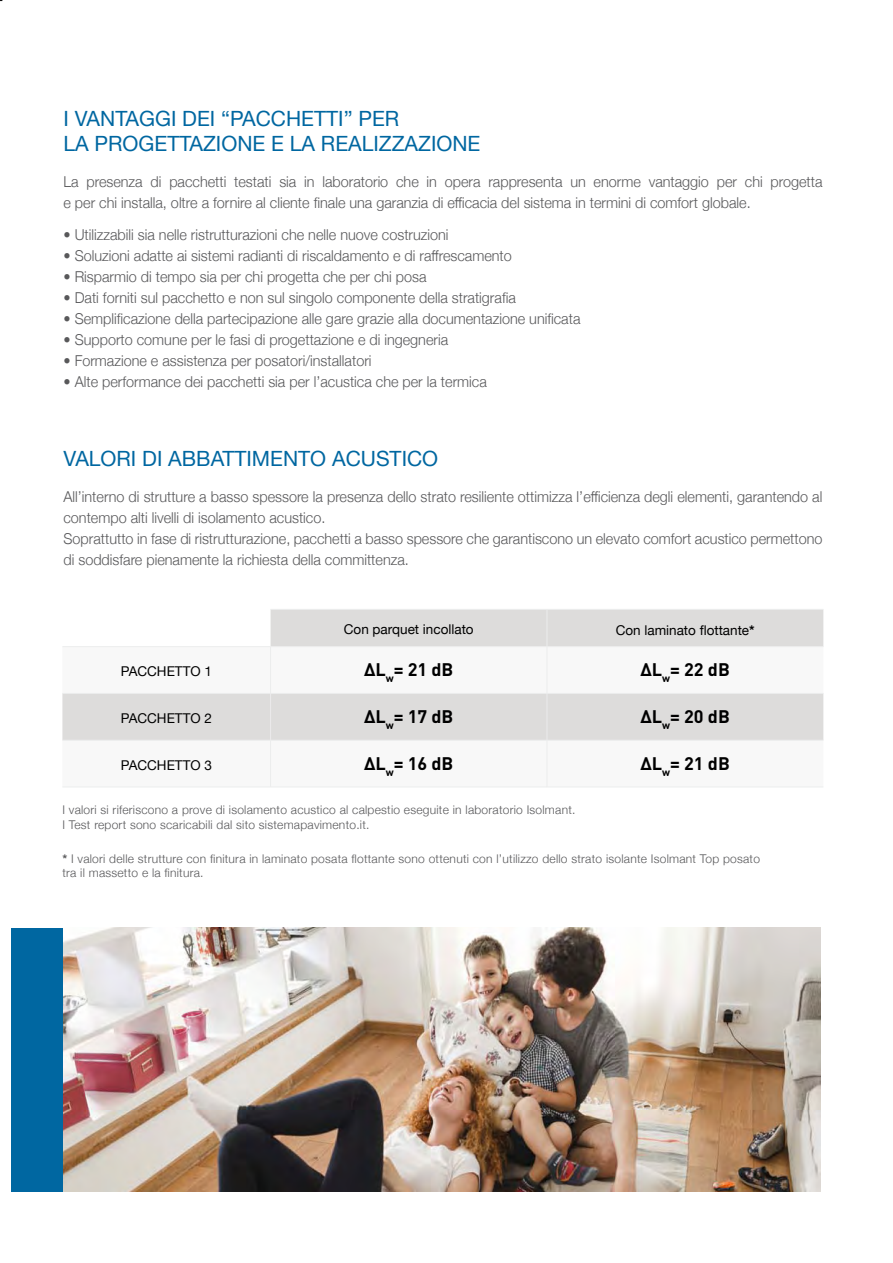
<style>
.page{position:relative;width:893px;height:1263px;background:#fff}
.page>*{position:absolute;margin:0;border:0;box-sizing:border-box;transform-origin:0 0}
.t1{font:21px/25.5px "Helvetica Neue";color:#0067a1}
.t2{font:700 18px "DIN";color:#000}
.t3{font:300 15px/21px "Helvetica Neue";color:#58585a;scale:.96 1}
.t4{font:13.5px "Helvetica Neue";color:#000}
.t5{font:300 12px/14.4px "Helvetica Neue";letter-spacing:.02em;color:#58585a}
.s1{font-weight:700}
</style>
<div class="page">
<img style="left:62px;top:928px;width:759px;height:263px">
<div style="left:11px;top:928px;width:51px;height:263px;background:#0067a1"></div>
<div style="left:271px;top:610px;width:552px;height:36px;background:#dddcdb"></div>
<svg style="left:63px;top:647px;width:760px;height:140px"></svg>
<div style="left:62px;top:694px;width:761px;height:46px;background:#dddcdb"></div>
<hr style="left:270px;top:694px;width:1px;height:46px;background:#ebebec">
<hr style="left:547px;top:694px;width:1px;height:46px;background:#ebebec">
<hr style="left:271px;top:609px;width:276px;height:1px;background:#eceded">
<hr style="left:547px;top:609px;width:276px;height:1px;background:#eceded">
<hr style="left:547px;top:609px;width:1px;height:37px;background:#eceded">
<hr style="left:62px;top:693px;width:209px;height:1px;background:#eceded">
<hr style="left:271px;top:693px;width:276px;height:1px;background:#eceded">
<hr style="left:547px;top:693px;width:276px;height:1px;background:#eceded">
<hr style="left:62px;top:646px;width:209px;height:1px;background:#eceded">
<hr style="left:270px;top:647px;width:1px;height:46px;background:#eceded">
<hr style="left:271px;top:646px;width:276px;height:1px;background:#eceded">
<hr style="left:547px;top:647px;width:1px;height:46px;background:#eceded">
<hr style="left:547px;top:646px;width:276px;height:1px;background:#eceded">
<hr style="left:62px;top:740px;width:209px;height:1px;background:#eceded">
<hr style="left:62px;top:787px;width:209px;height:1px;background:#eceded">
<hr style="left:270px;top:740px;width:1px;height:47px;background:#eceded">
<hr style="left:271px;top:740px;width:276px;height:1px;background:#eceded">
<hr style="left:271px;top:787px;width:276px;height:1px;background:#eceded">
<hr style="left:547px;top:740px;width:1px;height:47px;background:#eceded">
<hr style="left:547px;top:740px;width:276px;height:1px;background:#eceded">
<hr style="left:547px;top:787px;width:276px;height:1px;background:#eceded">
<h1 class="t1" style="left:63px;top:107px;width:418px">I VANTAGGI DEI “PACCHETTI” PER<br>LA PROGETTAZIONE E LA REALIZZAZIONE</h1>
<p class="t3" style="left:63px;top:170px;width:792px">La presenza di pacchetti testati sia in laboratorio che in opera rappresenta un enorme vantaggio per chi progetta e per chi installa, oltre a fornire al cliente finale una garanzia di efficacia del sistema in termini di comfort globale.</p>
<p class="t3" style="left:63px;top:223px;width:403px">• Utilizzabili sia nelle ristrutturazioni che nelle nuove costruzioni</p>
<p class="t3" style="left:63px;top:244px;width:469px">• Soluzioni adatte ai sistemi radianti di riscaldamento e di raffrescamento</p>
<p class="t3" style="left:63px;top:265px;width:380px">• Risparmio di tempo sia per chi progetta che per chi posa</p>
<p class="t3" style="left:63px;top:286px;width:473px">• Dati forniti sul pacchetto e non sul singolo componente della stratigrafia</p>
<p class="t3" style="left:63px;top:307px;width:540px">• Semplificazione della partecipazione alle gare grazie alla documentazione unificata</p>
<p class="t3" style="left:63px;top:328px;width:402px">• Supporto comune per le fasi di progettazione e di ingegneria</p>
<p class="t3" style="left:63px;top:349px;width:322px">• Formazione e assistenza per posatori/installatori</p>
<p class="t3" style="left:63px;top:370px;width:442px">• Alte performance dei pacchetti sia per l’acustica che per la termica</p>
<h1 class="t1" style="left:63px;top:447px;width:376px">VALORI DI ABBATTIMENTO ACUSTICO</h1>
<p class="t3" style="left:63px;top:485px;width:792px">All’interno di strutture a basso spessore la presenza dello strato resiliente ottimizza l’efficienza degli elementi, garantendo al contempo alti livelli di isolamento acustico.<br>Soprattutto in fase di ristrutturazione, pacchetti a basso spessore che garantiscono un elevato comfort acustico permettono di soddisfare pienamente la richiesta della committenza.</p>
<p class="t4" style="left:344px;top:620px;width:131px">Con parquet incollato</p>
<p class="t4" style="left:616px;top:620px;width:141px">Con laminato flottante<span class="s1">*</span></p>
<p class="t4" style="left:121px;top:662px;width:93px">PACCHETTO 1</p>
<p class="t2" style="left:364px;top:658px;width:91px">ΔL<sub>w</sub>= 21 dB</p>
<p class="t2" style="left:640px;top:658px;width:91px">ΔL<sub>w</sub>= 22 dB</p>
<p class="t4" style="left:121px;top:709px;width:93px">PACCHETTO 2</p>
<p class="t2" style="left:364px;top:705px;width:91px">ΔL<sub>w</sub>= 17 dB</p>
<p class="t2" style="left:640px;top:705px;width:91px">ΔL<sub>w</sub>= 20 dB</p>
<p class="t4" style="left:121px;top:755px;width:93px">PACCHETTO 3</p>
<p class="t2" style="left:364px;top:752px;width:91px">ΔL<sub>w</sub>= 16 dB</p>
<p class="t2" style="left:640px;top:752px;width:91px">ΔL<sub>w</sub>= 21 dB</p>
<p class="t5" style="left:62px;top:802px;width:515px">I valori si riferiscono a prove di isolamento acustico al calpestio eseguite in laboratorio Isolmant.<br>I Test report sono scaricabili dal sito sistemapavimento.it.</p>
<p class="t5" style="left:62px;top:850px;width:699px"><span class="s1">*</span> I valori delle strutture con finitura in laminato posata flottante sono ottenuti con l’utilizzo dello strato isolante Isolmant Top posato tra il massetto e la finitura.</p>
</div>
